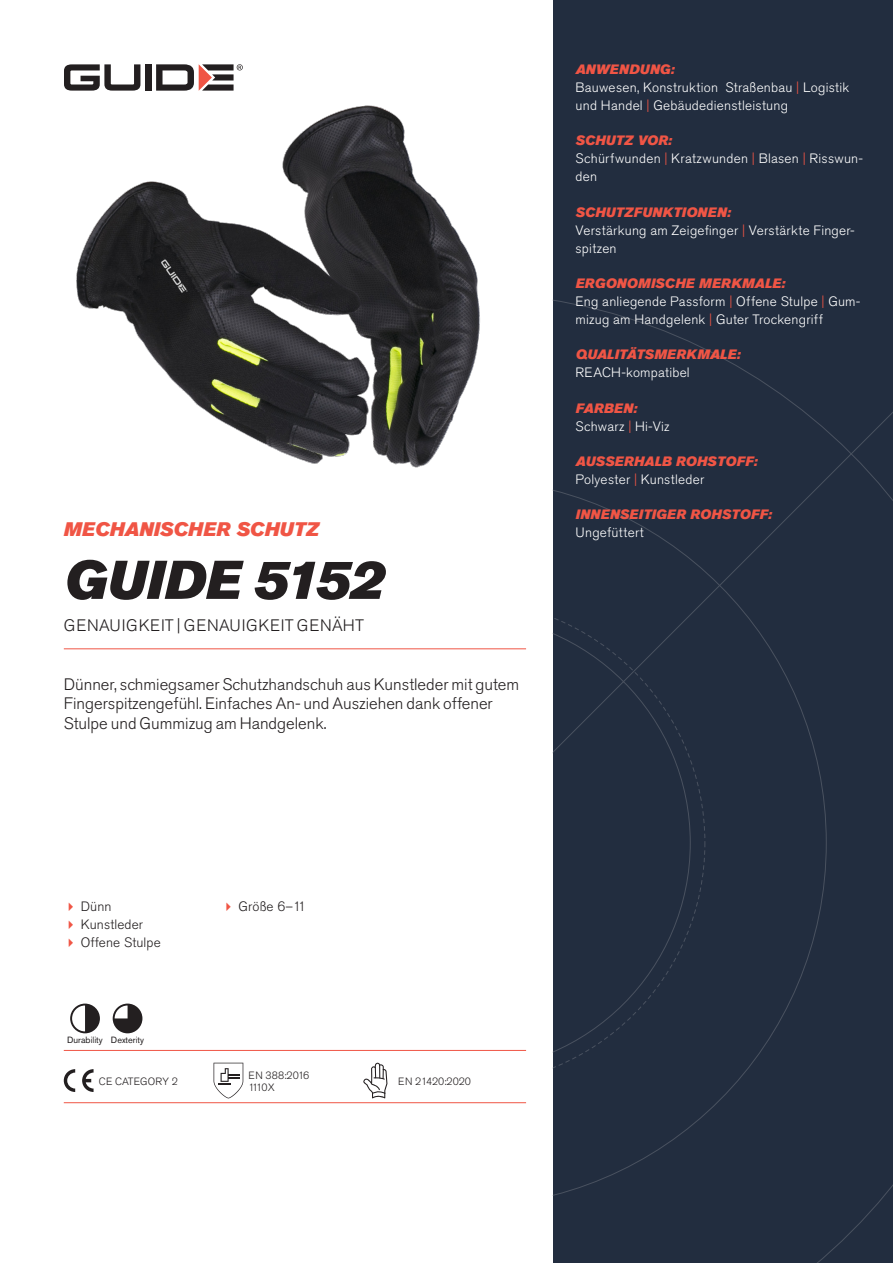
<style>
.page{position:relative;width:893px;height:1263px;background:#fff}
.page>*{position:absolute;margin:0;border:0;box-sizing:border-box;transform-origin:0 0}
.Rubrik{font:italic 54px "Akzidenz Grotesk Pro Super";color:#231f20}
.Överrubrik{font:italic 19.5px "Akzidenz Grotesk Pro Super";letter-spacing:.005em;color:#f05545}
.Ingress{font:300 16.5px/19.8px "Akzidenz Grotesk Pro";color:#231f20}
.Product_-_AltSegment{font:300 16.5px "Akzidenz Grotesk Pro";letter-spacing:.03em;color:#231f20}
.Produkt_-_Brödtext{font:300 13.5px/18px "Akzidenz Grotesk Pro";letter-spacing:.02em;color:#fff}
.Produkt_-_Namn{font:italic 13.5px "Akzidenz Grotesk Pro Super";letter-spacing:.015em;color:#f05545}
.t1{font:300 13.5px "Akzidenz Grotesk Pro";letter-spacing:.01em;color:#231f20}
.t2{font:300 10.5px "Akzidenz Grotesk Pro";color:#231f20}
.Produkt_-_Egenskaper{font:9px "Akzidenz Grotesk Pro";color:#231f20}
.s1{color:#f05545}
</style>
<div class="page">
<div style="left:145px;top:64px;width:7px;height:27px;background:#231f20"></div>
<svg style="left:156px;top:64px;width:87px;height:27px"></svg>
<svg style="left:64px;top:64px;width:76px;height:27px"></svg>
<div style="left:553px;top:0;width:340px;height:1263px;background:#222d3f"></div>
<svg style="left:553px;top:300px;width:340px;height:963px"></svg>
<hr style="left:64px;top:1050px;width:462px;height:1px;background:#f05545">
<hr style="left:64px;top:1102px;width:462px;height:1px;background:#f05545">
<svg style="left:70px;top:1003px;width:30px;height:30px"></svg>
<svg style="left:113px;top:1003px;width:29px;height:30px"></svg>
<svg style="left:64px;top:1069px;width:11px;height:23px"></svg>
<svg style="left:82px;top:1069px;width:12px;height:23px"></svg>
<svg style="left:214px;top:1063px;width:29px;height:35px"></svg>
<svg style="left:363px;top:1063px;width:24px;height:35px"></svg>
<img style="left:76px;top:105px;width:404px;height:363px">
<hr style="left:64px;top:648px;width:462px;height:1px;background:#f05545">
<p class="Överrubrik" style="left:64px;top:517px;width:257px">MECHANISCHER SCHUTZ</p>
<p class="Rubrik" style="left:64px;top:545px;width:322px">GUIDE 5152</p>
<p class="Product_-_AltSegment" style="left:64px;top:615px;width:302px">GENAUIGKEIT | GENAUIGKEIT GENÄHT</p>
<p class="Ingress" style="left:64px;top:674px;width:457px">Dünner, schmiegsamer Schutzhandschuh aus Kunstleder mit gutem<br>Fingerspitzengefühl. Einfaches An- und Ausziehen dank offener<br>Stulpe und Gummizug am Handgelenk.</p>
<p class="Produkt_-_Namn" style="left:576px;top:60px;width:100px">ANWENDUNG:</p>
<p class="Produkt_-_Brödtext" style="left:576px;top:78px;width:275px">Bauwesen, Konstruktion Straßenbau <span class="s1">|</span> Logistik und Handel <span class="s1">|</span> Gebäudedienstleistung</p>
<p class="Produkt_-_Namn" style="left:576px;top:132px;width:98px">SCHUTZ VOR:</p>
<p class="Produkt_-_Brödtext" style="left:576px;top:150px;width:289px">Schürfwunden <span class="s1">|</span> Kratzwunden <span class="s1">|</span> Blasen <span class="s1">|</span> Risswun&shy;den</p>
<p class="Produkt_-_Namn" style="left:576px;top:203px;width:157px">SCHUTZFUNKTIONEN:</p>
<p class="Produkt_-_Brödtext" style="left:576px;top:221px;width:281px">Verstärkung am Zeigefinger <span class="s1">|</span> Verstärkte Finger&shy;spitzen</p>
<p class="Produkt_-_Namn" style="left:576px;top:274px;width:211px">ERGONOMISCHE MERKMALE:</p>
<p class="Produkt_-_Brödtext" style="left:576px;top:292px;width:286px">Eng anliegende Passform <span class="s1">|</span> Offene Stulpe <span class="s1">|</span> Gum&shy;mizug am Handgelenk <span class="s1">|</span> Guter Trockengriff</p>
<p class="Produkt_-_Namn" style="left:576px;top:346px;width:166px">QUALITÄTSMERKMALE:</p>
<p class="Produkt_-_Brödtext" style="left:576px;top:364px;width:116px">REACH-kompatibel</p>
<p class="Produkt_-_Namn" style="left:576px;top:399px;width:63px">FARBEN:</p>
<p class="Produkt_-_Brödtext" style="left:576px;top:417px;width:95px">Schwarz <span class="s1">|</span> Hi-Viz</p>
<p class="Produkt_-_Namn" style="left:576px;top:452px;width:183px">AUSSERHALB ROHSTOFF:</p>
<p class="Produkt_-_Brödtext" style="left:576px;top:470px;width:130px">Polyester <span class="s1">|</span> Kunstleder</p>
<p class="Produkt_-_Namn" style="left:576px;top:506px;width:198px">INNENSEITIGER ROHSTOFF:</p>
<p class="Produkt_-_Brödtext" style="left:576px;top:524px;width:70px">Ungefüttert</p>
<p class="t1" style="left:81px;top:898px;width:32px">Dünn</p>
<p class="t1" style="left:81px;top:916px;width:64px">Kunstleder</p>
<p class="t1" style="left:81px;top:934px;width:81px">Offene Stulpe</p>
<p class="Produkt_-_Egenskaper" style="left:67px;top:1034px;width:37px">Durability</p>
<p class="Produkt_-_Egenskaper" style="left:111px;top:1034px;width:35px">Dexterity</p>
<p class="t2" style="left:99px;top:1074px;width:81px">CE CATEGORY 2</p>
<p class="t1" style="left:238px;top:898px;width:69px">Größe 6–11</p>
<p class="t2" style="left:248px;top:1068px;width:62px">EN 388:2016</p>
<p class="t2" style="left:248px;top:1080px;width:28px">1110X</p>
<p class="t2" style="left:398px;top:1074px;width:74px">EN 21420:2020</p>
</div>
